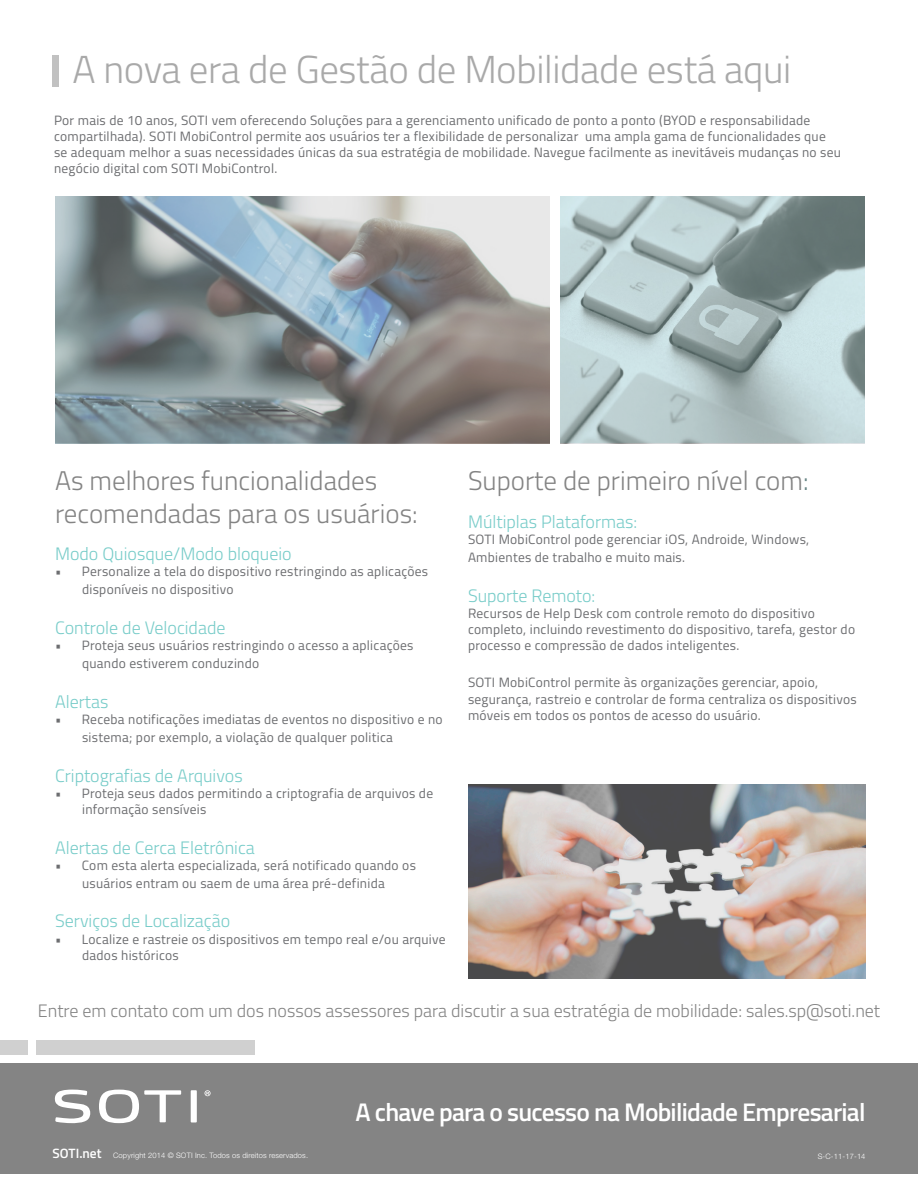
<style>
.page{position:relative;width:918px;height:1188px;background:#fff}
.page>*{position:absolute;margin:0;border:0;box-sizing:border-box;transform-origin:0 0}
.t1{font:300 39px "Titillium";letter-spacing:-.01em;color:#a9a9a9}
.t2{font:300 27px/32.4px "Titillium";color:#848484}
.t3{font:600 25.5px "Titillium";letter-spacing:-.03em;color:#fff}
.t4{font:300 18px "Titillium";color:#78ccc9}
.t5{font:300 18px "Titillium";color:#848484}
.t6{font:13.5px/16.2px "Titillium";letter-spacing:.02em;color:#6c6d70}
.t7{font:600 13.5px "Titillium";color:#fff}
.t8{font:300 7.5px "Helvetica Neue LT Pro";letter-spacing:.02em;color:#fff}
.s1{color:#678585}
</style>
<div class="page">
<div style="left:53px;top:55px;width:6px;height:32px;background:#c1c1c1"></div>
<div style="left:0;top:1063px;width:918px;height:111px;background:#848484"></div>
<div style="left:0;top:1040px;width:28px;height:15px;background:#d0d0d0"></div>
<div style="left:36px;top:1040px;width:219px;height:15px;background:#d0d0d0"></div>
<img style="left:560px;top:197px;width:304px;height:246px">
<img style="left:55px;top:197px;width:495px;height:246px">
<img style="left:468px;top:784px;width:397px;height:194px">
<svg style="left:99px;top:1090px;width:82px;height:33px"></svg>
<div style="left:191px;top:1090px;width:6px;height:32px;background:#fff"></div>
<svg style="left:55px;top:1090px;width:35px;height:33px"></svg>
<svg style="left:205px;top:1090px;width:6px;height:6px"></svg>
<p class="t1" style="left:73px;top:41px;width:720px">A nova era de Gestão de Mobilidade está aqui</p>
<p class="t6" style="left:54px;top:111px;width:789px">Por mais de 10 anos, SOTI vem oferecendo Soluções para a gerenciamento unificado de ponto a ponto (BYOD e responsabilidade compartilhada). SOTI MobiControl permite aos usuários ter a flexibilidade de personalizar uma ampla gama de funcionalidades que se adequam melhor a suas necessidades únicas da sua estratégia de mobilidade. Navegue facilmente as inevitáveis mudanças no seu negócio digital com SOTI MobiControl.</p>
<p class="t2" style="left:55px;top:463px;width:364px">As melhores funcionalidades recomendadas para os usuários:</p>
<p class="t4" style="left:55px;top:541px;width:238px">Modo Quiosque/Modo bloqueio</p>
<p class="t6" style="left:82px;top:562px;width:348px;line-height:18px;text-indent:-27px">• Personalize a tela do dispositivo restringindo as aplicações disponíveis no dispositivo</p>
<p class="t4" style="left:55px;top:615px;width:172px">Controle de Velocidade</p>
<p class="t6" style="left:82px;top:636px;width:333px;line-height:18px;text-indent:-27px">• Proteja seus usuários restringindo o acesso a aplicações quando estiverem conduzindo</p>
<p class="t4" style="left:55px;top:688px;width:55px">Alertas</p>
<p class="t6" style="left:82px;top:710px;width:362px;line-height:18px;text-indent:-27px">• Receba notificações imediatas de eventos no dispositivo e no sistema; por exemplo, a violação de qualquer politica</p>
<p class="t4" style="left:55px;top:762px;width:189px">Criptografias de Arquivos</p>
<p class="t6" style="left:82px;top:784px;width:353px;text-indent:-27px">• Proteja seus dados permitindo a criptografia de arquivos de informação sensíveis</p>
<p class="t4" style="left:55px;top:834px;width:201px">Alertas de Cerca Eletrônica</p>
<p class="t6" style="left:55px;top:855px;width:362px;line-height:18px;text-align:center">• Com esta alerta especializada, será notificado quando os usuários entram ou saem de uma área pré-definida</p>
<p class="t4" style="left:55px;top:908px;width:177px">Serviços de Localização</p>
<p class="t6" style="left:82px;top:930px;width:365px;text-indent:-27px">• Localize e rastreie os dispositivos em tempo real e/ou arquive dados históricos</p>
<p class="t2" style="left:468px;top:463px;width:342px">Suporte de primeiro nível com<span class="s1">:</span></p>
<p class="t4" style="left:468px;top:508px;width:171px">Múltiplas Plataformas:</p>
<p class="t6" style="left:468px;top:530px;width:343px;line-height:18px">SOTI MobiControl pode gerenciar iOS, Androide, Windows,<br>Ambientes de trabalho e muito mais.</p>
<p class="t4" style="left:468px;top:582px;width:129px">Suporte Remoto:</p>
<p class="t6" style="left:468px;top:604px;width:389px">Recursos de Help Desk com controle remoto do dispositivo completo, incluindo revestimento do dispositivo, tarefa, gestor do processo e compressão de dados inteligentes.</p>
<p class="t6" style="left:468px;top:674px;width:390px">SOTI MobiControl permite às organizações gerenciar, apoio, segurança, rastreio e controlar de forma centraliza os dispositivos móveis em todos os pontos de acesso do usuário.</p>
<p class="t5" style="left:38px;top:997px;width:844px">Entre em contato com um dos nossos assessores para discutir a sua estratégia de mobilidade: sales.sp@soti.net</p>
<p class="t7" style="left:53px;top:1143px;width:51px">SOTI.net</p>
<p class="t3" style="left:355px;top:1093px;width:512px">A chave para o sucesso na Mobilidade Empresarial</p>
<p class="t8" style="left:113px;top:1151px;width:196px">Copyright 2014 © SOTI Inc. Todos os direitos reservados.</p>
<p class="t8" style="left:818px;top:1152px;width:49px">S-C-11-17-14</p>
</div>
